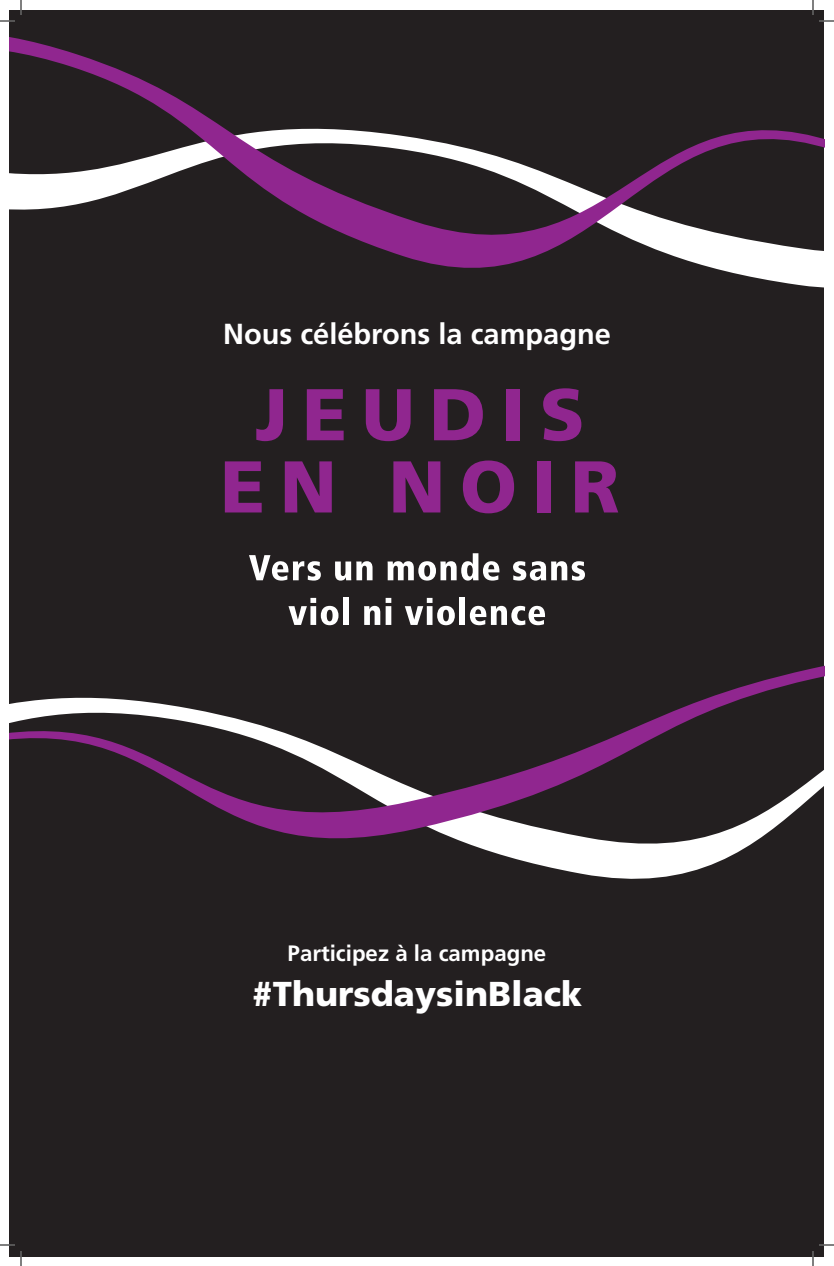
<style>
.page{position:relative;width:834px;height:1266px;background:#fff}
.page>*{position:absolute;margin:0;border:0;box-sizing:border-box;transform-origin:0 0}
.t1{font:900 34.6px "Frutiger";color:#fff}
.t2{font:700 29px "Frutiger";color:#fff}
.t3{font:700 22.3px "Frutiger";color:#fff}
</style>
<div class="page">
<div style="left:10px;top:10px;width:814px;height:1246px;background:#231f20"></div>
<svg style="left:10px;top:37px;width:814px;height:251px"></svg>
<svg style="left:10px;top:619px;width:814px;height:260px"></svg>
<svg style="left:256px;top:389px;width:27px;height:52px"></svg>
<svg style="left:307px;top:389px;width:37px;height:51px"></svg>
<svg style="left:366px;top:389px;width:45px;height:52px"></svg>
<svg style="left:434px;top:389px;width:49px;height:51px"></svg>
<div style="left:506px;top:389px;width:14px;height:51px;background:#90268f"></div>
<svg style="left:543px;top:388px;width:38px;height:53px"></svg>
<svg style="left:225px;top:461px;width:37px;height:51px"></svg>
<svg style="left:285px;top:461px;width:47px;height:51px"></svg>
<svg style="left:393px;top:461px;width:47px;height:51px"></svg>
<svg style="left:463px;top:461px;width:51px;height:52px"></svg>
<div style="left:537px;top:461px;width:14px;height:51px;background:#90268f"></div>
<svg style="left:575px;top:461px;width:43px;height:51px"></svg>
<svg style="left:249px;top:555px;width:72px;height:26px"></svg>
<svg style="left:335px;top:561px;width:38px;height:20px"></svg>
<svg style="left:388px;top:553px;width:111px;height:28px"></svg>
<svg style="left:513px;top:561px;width:72px;height:20px"></svg>
<svg style="left:288px;top:598px;width:50px;height:27px"></svg>
<div style="left:343px;top:598px;width:6px;height:27px;background:#fff"></div>
<svg style="left:364px;top:606px;width:16px;height:19px"></svg>
<svg style="left:386px;top:598px;width:5px;height:27px"></svg>
<svg style="left:405px;top:598px;width:50px;height:27px"></svg>
<div style="left:460px;top:598px;width:5px;height:27px;background:#fff"></div>
<svg style="left:470px;top:606px;width:75px;height:19px"></svg>
<svg style="left:0;top:0;width:22px;height:22px"></svg>
<svg style="left:0;top:1244px;width:22px;height:22px"></svg>
<svg style="left:812px;top:0;width:22px;height:22px"></svg>
<svg style="left:812px;top:1244px;width:22px;height:22px"></svg>
<p class="t2" style="left:223px;top:317px;width:389px">Nous célébrons la campagne</p>
<p class="t3" style="left:288px;top:940px;width:260px">Participez à la campagne</p>
<p class="t1" style="left:252px;top:973px;width:332px">#ThursdaysinBlack</p>
</div>
